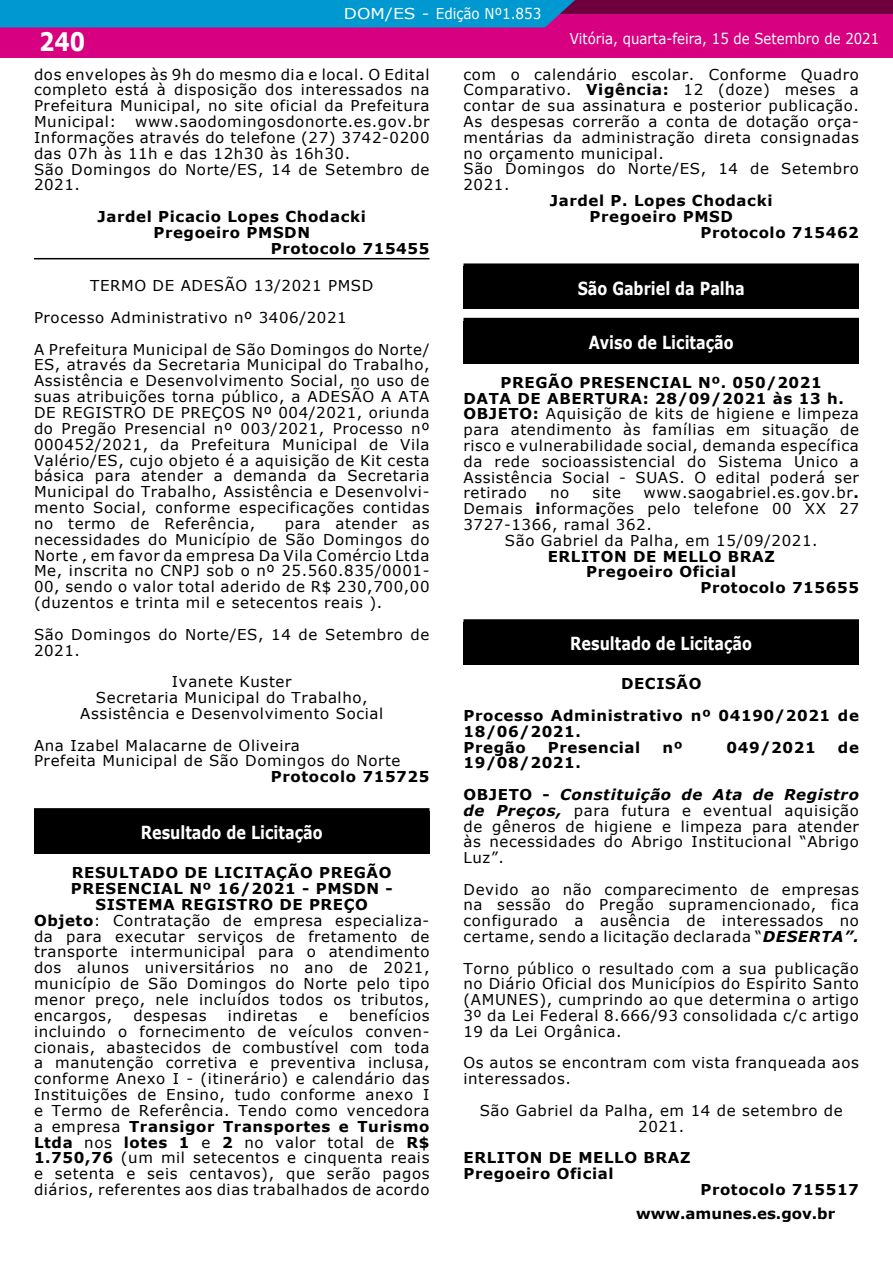
<style>
.page{position:relative;width:893px;height:1263px;background:#fff}
.page>*{position:absolute;margin:0;border:0;box-sizing:border-box;transform-origin:0 0}
.t1{font:700 25.5px "Verdana";color:#fff;scale:.85 1}
.t2{font:700 18px "Verdana";color:#fff;scale:.8 1}
.t3{font:15px/15.9px "Verdana";letter-spacing:.04em;color:#000;text-align:justify}
.t4{font:700 15px/15.8px "Verdana";letter-spacing:.04em;color:#000}
.t5{font:italic 700 15px/31.7px "Verdana";letter-spacing:.04em;color:#000}
.t6{font:15px "Verdana";color:#fff;scale:.89 1}
.t7{font:700 15px "Verdana";color:#000}
.t8{font:15px "Verdana";color:#fff;scale:1.14 1}
.s1{font-weight:700}
.s2{font-style:normal}
.s3{font-weight:700;font-style:italic}
</style>
<div class="page">
<div style="left:0;top:0;width:893px;height:57px;background:#d60080"></div>
<div style="left:0;top:0;width:893px;height:14px;background:#6d003c"></div>
<div style="left:0;top:0;width:575px;height:27px;background:#0098d1"></div>
<hr style="left:34px;top:258px;width:395px;height:1px;background:#000">
<div style="left:34px;top:811px;width:395px;height:43px;background:#000"></div>
<div style="left:34px;top:808px;width:395px;height:6px;background:#000"></div>
<div style="left:463px;top:266px;width:396px;height:43px;background:#000"></div>
<div style="left:463px;top:263px;width:396px;height:6px;background:#000"></div>
<div style="left:463px;top:321px;width:396px;height:42px;background:#000"></div>
<div style="left:463px;top:318px;width:396px;height:6px;background:#000"></div>
<div style="left:463px;top:622px;width:396px;height:43px;background:#000"></div>
<div style="left:463px;top:619px;width:396px;height:6px;background:#000"></div>
<h1 class="t1" style="left:39px;top:24px;width:56px">240</h1>
<p class="t8" style="left:344px;top:3px;width:175px">DOM/ES - Edição Nº1.853</p>
<p class="t6" style="left:570px;top:28px;width:349px">Vitória, quarta-feira, 15 de Setembro de 2021</p>
<p class="t3" style="left:34px;top:66px;width:397px">dos envelopes às 9h do mesmo dia e local. O Edital completo está à disposição dos interessados na Prefeitura Municipal, no site oficial da Prefeitura Municipal:</p>
<p class="t3" style="left:34px;top:113px;width:397px;text-align:left;text-indent:101px">www.saodomingosdonorte.es.gov.br Informações através do telefone (27) 3742-0200 das 07h às 11h e das 12h30 às 16h30.<br>São Domingos do Norte/ES, 14 de Setembro de 2021.</p>
<p class="t4" style="left:98px;top:208px;width:270px">Jardel Picacio Lopes Chodacki</p>
<p class="t4" style="left:153px;top:224px;width:158px">Pregoeiro PMSDN</p>
<p class="t4" style="left:271px;top:240px;width:160px">Protocolo 715455</p>
<p class="t3" style="left:34px;top:270px;width:397px;line-height:31.7px;text-align:left;text-indent:56px">TERMO DE ADESÃO 13/2021 PMSD<br>Processo Administrativo nº 3406/2021<br>A Prefeitura Municipal de São Domingos do Norte/</p>
<p class="t3" style="left:34px;top:357px;width:397px">ES, através da Secretaria Municipal do Trabalho, Assistência e Desenvolvimento Social, no uso de suas atribuições torna público, a ADESÃO A ATA DE REGISTRO DE PREÇOS Nº 004/2021, oriunda do Pregão Presencial nº 003/2021, Processo nº 000452/2021, da Prefeitura Municipal de Vila Valério/ES, cujo objeto é a aquisição de Kit cesta básica para atender a demanda da Secretaria Municipal do Trabalho, Assistência e Desenvolvi&shy;mento Social, conforme especificações contidas no termo de Referência,</p>
<p class="t3" style="left:34px;top:515px;width:397px;text-indent:251px">para atender as necessidades do Município de São Domingos do Norte , em favor da empresa Da Vila Comércio Ltda Me, inscrita no CNPJ sob o nº 25.560.835/0001- 00, sendo o valor total aderido de R$ 230,700,00 (duzentos e trinta mil e setecentos reais ).</p>
<p class="t3" style="left:34px;top:626px;width:397px">São Domingos do Norte/ES, 14 de Setembro de<br>2021.</p>
<p class="t3" style="left:80px;top:674px;width:304px;text-align:center">Ivanete Kuster<br>Secretaria Municipal do Trabalho,<br>Assistência e Desenvolvimento Social</p>
<p class="t3" style="left:34px;top:737px;width:368px">Ana Izabel Malacarne de Oliveira<br>Prefeita Municipal de São Domingos do Norte</p>
<p class="t4" style="left:271px;top:769px;width:160px">Protocolo 715725</p>
<p class="t2" style="left:141px;top:820px;width:229px">Resultado de Licitação</p>
<p class="t4" style="left:72px;top:864px;width:321px">RESULTADO DE LICITAÇÃO PREGÃO</p>
<p class="t4" style="left:71px;top:880px;width:323px">PRESENCIAL Nº 16/2021 - PMSDN -</p>
<p class="t4" style="left:95px;top:896px;width:274px">SISTEMA REGISTRO DE PREÇO</p>
<p class="t3" style="left:34px;top:912px;width:397px"><span class="s1">Objeto</span>: Contratação de empresa especializa-</p>
<p class="t3" style="left:34px;top:928px;width:397px">da para executar serviços de fretamento de</p>
<p class="t3" style="left:34px;top:944px;width:397px">transporte intermunicipal para o atendimento</p>
<p class="t3" style="left:34px;top:960px;width:397px">dos alunos universitários no ano de 2021,</p>
<p class="t3" style="left:34px;top:975px;width:397px">município de São Domingos do Norte pelo tipo</p>
<p class="t3" style="left:34px;top:991px;width:397px">menor preço, nele incluídos todos os tributos,</p>
<p class="t3" style="left:34px;top:1007px;width:80px">encargos,</p>
<p class="t3" style="left:133px;top:1007px;width:75px">despesas</p>
<p class="t3" style="left:228px;top:1007px;width:71px">indiretas</p>
<p class="t3" style="left:319px;top:1007px;width:10px">e</p>
<p class="t3" style="left:34px;top:1007px;width:397px;text-indent:315px">benefícios incluindo o fornecimento de veículos conven&shy;cionais, abastecidos de combustível com toda a manutenção corretiva e preventiva inclusa, conforme Anexo I - (itinerário) e calendário das Instituições de Ensino, tudo conforme anexo I e Termo de Referência. Tendo como vencedora a empresa <span class="s1">Transigor Transportes e Turismo Ltda</span> nos <span class="s1">lotes 1</span> e <span class="s1">2</span> no valor total de <span class="s1">R$ 1.750,76</span> (um mil setecentos e cinquenta reais e setenta e seis centavos), que serão pagos diários, referentes aos dias trabalhados de acordo</p>
<p class="t3" style="left:463px;top:66px;width:397px;text-align:left">com o calendário escolar. Conforme Quadro Comparativo. <span class="s1">Vigência:</span> 12 (doze) meses a contar de sua assinatura e posterior publicação.<br>As despesas correrão a conta de dotação orça&shy;mentárias da administração direta consignadas no orçamento municipal.<br>São Domingos do Norte/ES, 14 de Setembro 2021.</p>
<p class="t4" style="left:550px;top:192px;width:224px">Jardel P. Lopes Chodacki</p>
<p class="t4" style="left:590px;top:208px;width:145px">Pregoeiro PMSD</p>
<p class="t4" style="left:700px;top:224px;width:160px">Protocolo 715462</p>
<p class="t2" style="left:578px;top:275px;width:210px">São Gabriel da Palha</p>
<p class="t2" style="left:589px;top:330px;width:183px">Aviso de Licitação</p>
<p class="t3" style="left:463px;top:374px;width:397px;text-align:left;text-indent:37px"><span class="s1">PREGÃO PRESENCIAL Nº. 050/2021<br>DATA DE ABERTURA: 28/09/2021 às 13 h.<br>OBJETO:</span> Aquisição de kits de higiene e limpeza para atendimento às famílias em situação de risco e vulnerabilidade social, demanda específica da rede socioassistencial do Sistema Único a Assistência Social - SUAS. O edital poderá ser retirado</p>
<p class="t3" style="left:550px;top:485px;width:21px">no</p>
<p class="t3" style="left:592px;top:485px;width:30px">site</p>
<p class="t3" style="left:643px;top:485px;width:217px">www.saogabriel.es.gov.br<span class="s1">.</span></p>
<p class="t3" style="left:463px;top:501px;width:397px">Demais <span class="s1">i</span>nformações pelo telefone 00 XX 27</p>
<p class="t3" style="left:463px;top:516px;width:190px">3727-1366, ramal 362.</p>
<p class="t3" style="left:505px;top:532px;width:314px">São Gabriel da Palha, em 15/09/2021.</p>
<p class="t4" style="left:548px;top:548px;width:228px">ERLITON DE MELLO BRAZ</p>
<p class="t4" style="left:586px;top:564px;width:152px">Pregoeiro Oficial</p>
<p class="t4" style="left:700px;top:580px;width:160px">Protocolo 715655</p>
<p class="t2" style="left:570px;top:631px;width:229px">Resultado de Licitação</p>
<p class="t4" style="left:463px;top:668px;width:397px;line-height:31.7px;text-align:center">DECISÃO<br>Processo Administrativo nº 04190/2021 de</p>
<p class="t4" style="left:463px;top:723px;width:119px">18/06/2021.<br>Pregão</p>
<p class="t4" style="left:548px;top:739px;width:94px">Presencial</p>
<p class="t4" style="left:662px;top:739px;width:22px">nº</p>
<p class="t4" style="left:726px;top:739px;width:91px">049/2021</p>
<p class="t4" style="left:838px;top:739px;width:23px">de</p>
<p class="t5" style="left:463px;top:747px;width:397px"><span class="s2">19/08/2021.<br>OBJETO -</span> Constituição de Ata de Registro</p>
<p class="t3" style="left:463px;top:802px;width:397px"><span class="s3">de Preços,</span> para futura e eventual aquisição de gêneros de higiene e limpeza para atender às necessidades do Abrigo Institucional “Abrigo Luz”.</p>
<p class="t3" style="left:463px;top:881px;width:397px">Devido ao não comparecimento de empresas na sessão do Pregão supramencionado, fica configurado a ausência de interessados no certame, sendo a licitação declarada “<span class="s3">DESERTA”.</span></p>
<p class="t3" style="left:463px;top:960px;width:397px">Torno público o resultado com a sua publicação no Diário Oficial dos Municípios do Espírito Santo (AMUNES), cumprindo ao que determina o artigo 3º da Lei Federal 8.666/93 consolidada c/c artigo 19 da Lei Orgânica.</p>
<p class="t3" style="left:463px;top:1055px;width:397px">Os autos se encontram com vista franqueada aos interessados.</p>
<p class="t3" style="left:480px;top:1102px;width:365px;text-align:center">São Gabriel da Palha, em 14 de setembro de<br>2021.</p>
<p class="t4" style="left:463px;top:1149px;width:228px">ERLITON DE MELLO BRAZ<br>Pregoeiro Oficial</p>
<p class="t4" style="left:700px;top:1181px;width:160px">Protocolo 715517</p>
<p class="t7" style="left:636px;top:1203px;width:201px">www.amunes.es.gov.br</p>
</div>
